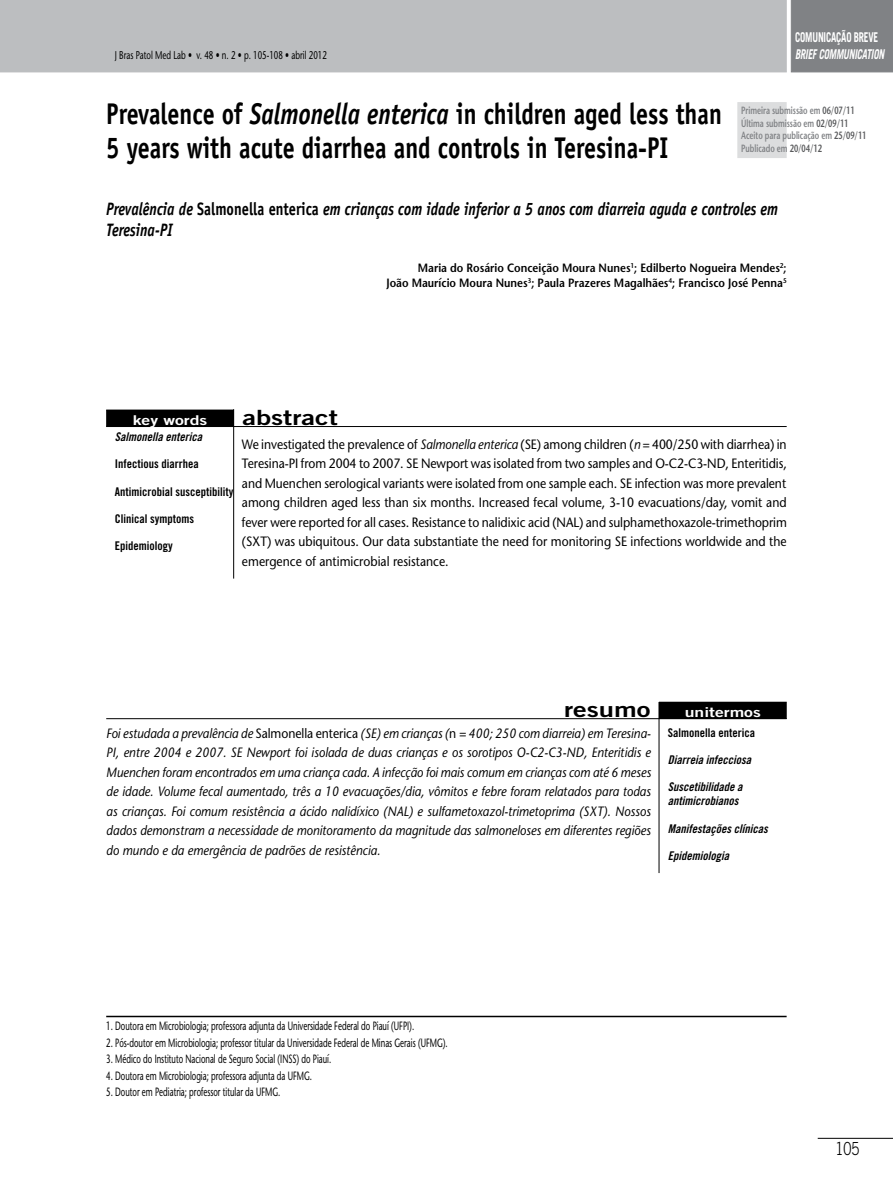
<style>
.page{position:relative;width:893px;height:1183px;background:#fff}
.page>*{position:absolute;margin:0;border:0;box-sizing:border-box;transform-origin:0 0}
.t1{font:700 30px/34.5px "Officina Sans Std";color:#000;scale:.8 1}
.t2{font:21px "Trade Gothic LT Std Bd 2";color:#000;scale:1.3 1}
.t3{font:italic 700 18px/21.6px "Officina Sans Std";color:#000;scale:.8 1}
.t4{font:300 18px "Trade Gothic LT Std";color:#000;scale:.8 1}
.t5{font:italic 500 13.5px/19.5px "Stone Sans Std";color:#000;text-align:justify;scale:.9 1}
.t6{font:500 13.5px/19.5px "Stone Sans Std";color:#000;text-align:justify;scale:.9 1}
.t7{font:italic 700 13.5px "Trade Gothic LT Std";letter-spacing:-.02em;color:#fff;scale:.7 1}
.t8{font:13.5px "Trade Gothic LT Std Bd 2";color:#fff;scale:1.3 1}
.t9{font:700 13.5px "Trade Gothic LT Std";letter-spacing:-.02em;color:#fff;scale:.7 1}
.t10{font:500 12px "Stone Sans Std";color:#000;scale:.65 1}
.t11{font:600 12px/14.4px "Stone Sans Std";color:#000;text-align:right;scale:.9 1}
.t12{font:12px/14.4px "Trade Gothic LT Std Bd Cn 20 Obl";color:#000}
.t13{font:12px "Trade Gothic LT Std Bd Cn 20";color:#000}
.t14{font:500 11.25px "Stone Sans Std";color:#000;scale:.7 1}
.t15{font:600 10.5px/12.6px "Stone Sans Std";color:#808285;scale:.7 1}
.s1{font-style:italic}
.s2{font-style:normal}
.s3{color:#58595b}
</style>
<div class="page">
<div style="left:791px;top:0;width:102px;height:72px;background:#808285"></div>
<div style="left:0;top:0;width:787px;height:72px;background:#bcbec0"></div>
<div style="left:737px;top:102px;width:50px;height:56px;background:#dcddde"></div>
<hr style="left:818px;top:1137px;width:75px;height:1px;background:#000">
<hr style="left:106px;top:1015px;width:681px;height:1px;background:#000">
<hr style="left:233px;top:409px;width:1px;height:169px;background:#000">
<div style="left:107px;top:410px;width:126px;height:16px;background:#000"></div>
<div style="left:106px;top:409px;width:128px;height:17px;border:1px solid #000"></div>
<hr style="left:106px;top:426px;width:681px;height:1px;background:#000">
<div style="left:136px;top:415px;width:73px;height:12px;background:#000"></div>
<div style="left:659px;top:702px;width:127px;height:16px;background:#000"></div>
<div style="left:659px;top:701px;width:128px;height:17px;border:1px solid #000"></div>
<hr style="left:659px;top:701px;width:1px;height:171px;background:#000">
<hr style="left:106px;top:718px;width:681px;height:1px;background:#000">
<div style="left:688px;top:706px;width:74px;height:11px;background:#000"></div>
<p class="t14" style="left:115px;top:48px;width:305px">J Bras Patol Med Lab • v. 48 • n. 2 • p. 105-108 • abril 2012</p>
<p class="t9" style="left:795px;top:29px;width:120px">COMUNICAÇÃO BREVE</p>
<p class="t7" style="left:795px;top:45px;width:129px">BRIEF COMMUNICATION</p>
<h1 class="t1" style="left:106px;top:96px;width:771px">Prevalence of <span class="s1">Salmonella enterica</span> in children aged less than<br>5 years with acute diarrhea and controls in Teresina-PI</h1>
<h3 class="t3" style="left:106px;top:197px;width:841px">Prevalência de <span class="s2">Salmonella enterica</span> em crianças com idade inferior a 5 anos com diarreia aguda e controles em<br>Teresina-PI</h3>
<p class="t11" style="left:386px;top:261px;width:446px">Maria do Rosário Conceição Moura Nunes<sup>1</sup>; Edilberto Nogueira Mendes<sup>2</sup>;<br>João Maurício Moura Nunes<sup>3</sup>; Paula Prazeres Magalhães<sup>4</sup>; Francisco José Penna<sup>5</sup></p>
<p class="t15" style="left:741px;top:104px;width:181px">Primeira submissão em <span class="s3">06/07/11<br></span>Última submissão em <span class="s3">02/09/11<br></span>Aceito para publicação em <span class="s3">25/09/11<br></span>Publicado em <span class="s3">20/04/12</span></p>
<p class="t8" style="left:133px;top:411px;width:59px">key words</p>
<h2 class="t2" style="left:242px;top:404px;width:75px">abstract</h2>
<p class="t12" style="left:115px;top:430px;width:89px">Salmonella enterica</p>
<p class="t13" style="left:115px;top:456px;width:85px">Infectious diarrhea</p>
<p class="t13" style="left:115px;top:484px;width:120px">Antimicrobial susceptibility</p>
<p class="t13" style="left:115px;top:511px;width:81px">Clinical symptoms</p>
<p class="t13" style="left:115px;top:538px;width:59px">Epidemiology</p>
<p class="t6" style="left:242px;top:434px;width:607px">We investigated the prevalence of <span class="s1">Salmonella enterica</span> (SE) among children (<span class="s1">n</span> = 400/250 with diarrhea) in Teresina-PI from 2004 to 2007. SE Newport was isolated from two samples and O-C2-C3-ND, Enteritidis, and Muenchen serological variants were isolated from one sample each. SE infection was more prevalent among children aged less than six months. Increased fecal volume, 3-10 evacuations/day, vomit and fever were reported for all cases. Resistance to nalidixic acid (NAL) and sulphamethoxazole-trimethoprim (SXT) was ubiquitous. Our data substantiate the need for monitoring SE infections worldwide and the emergence of antimicrobial resistance.</p>
<h2 class="t2" style="left:564px;top:696px;width:68px">resumo</h2>
<p class="t5" style="left:106px;top:723px;width:607px">Foi estudada a prevalência de <span class="s2">Salmonella enterica</span> (SE) em crianças (<span class="s2">n</span> = 400; 250 com diarreia) em Teresina-PI, entre 2004 e 2007. SE Newport foi isolada de duas crianças e os sorotipos O-C2-C3-ND, Enteritidis e Muenchen foram encontrados em uma criança cada. A infecção foi mais comum em crianças com até 6 meses de idade. Volume fecal aumentado, três a 10 evacuações/dia, vômitos e febre foram relatados para todas as crianças. Foi comum resistência a ácido nalidíxico (NAL) e sulfametoxazol-trimetoprima (SXT). Nossos dados demonstram a necessidade de monitoramento da magnitude das salmoneloses em diferentes regiões do mundo e da emergência de padrões de resistência.</p>
<p class="t8" style="left:685px;top:703px;width:60px">unitermos</p>
<p class="t13" style="left:668px;top:724px;width:89px">Salmonella enterica</p>
<p class="t12" style="left:668px;top:752px;width:85px">Diarreia infecciosa</p>
<p class="t12" style="left:668px;top:779px;width:76px">Suscetibilidade a antimicrobianos</p>
<p class="t12" style="left:668px;top:821px;width:101px">Manifestações clínicas</p>
<p class="t12" style="left:668px;top:848px;width:63px">Epidemiologia</p>
<p class="t10" style="left:106px;top:1018px;width:475px">1. Doutora em Microbiologia; professora adjunta da Universidade Federal do Piauí (UFPI).</p>
<p class="t10" style="left:106px;top:1034px;width:527px">2. Pós-doutor em Microbiologia; professor titular da Universidade Federal de Minas Gerais (UFMG).</p>
<p class="t10" style="left:106px;top:1051px;width:348px">3. Médico do Instituto Nacional de Seguro Social (INSS) do Piauí.</p>
<p class="t10" style="left:106px;top:1067px;width:318px">4. Doutora em Microbiologia; professora adjunta da UFMG.</p>
<p class="t10" style="left:106px;top:1084px;width:270px">5. Doutor em Pediatria; professor titular da UFMG.</p>
<h3 class="t4" style="left:836px;top:1137px;width:32px">105</h3>
</div>
